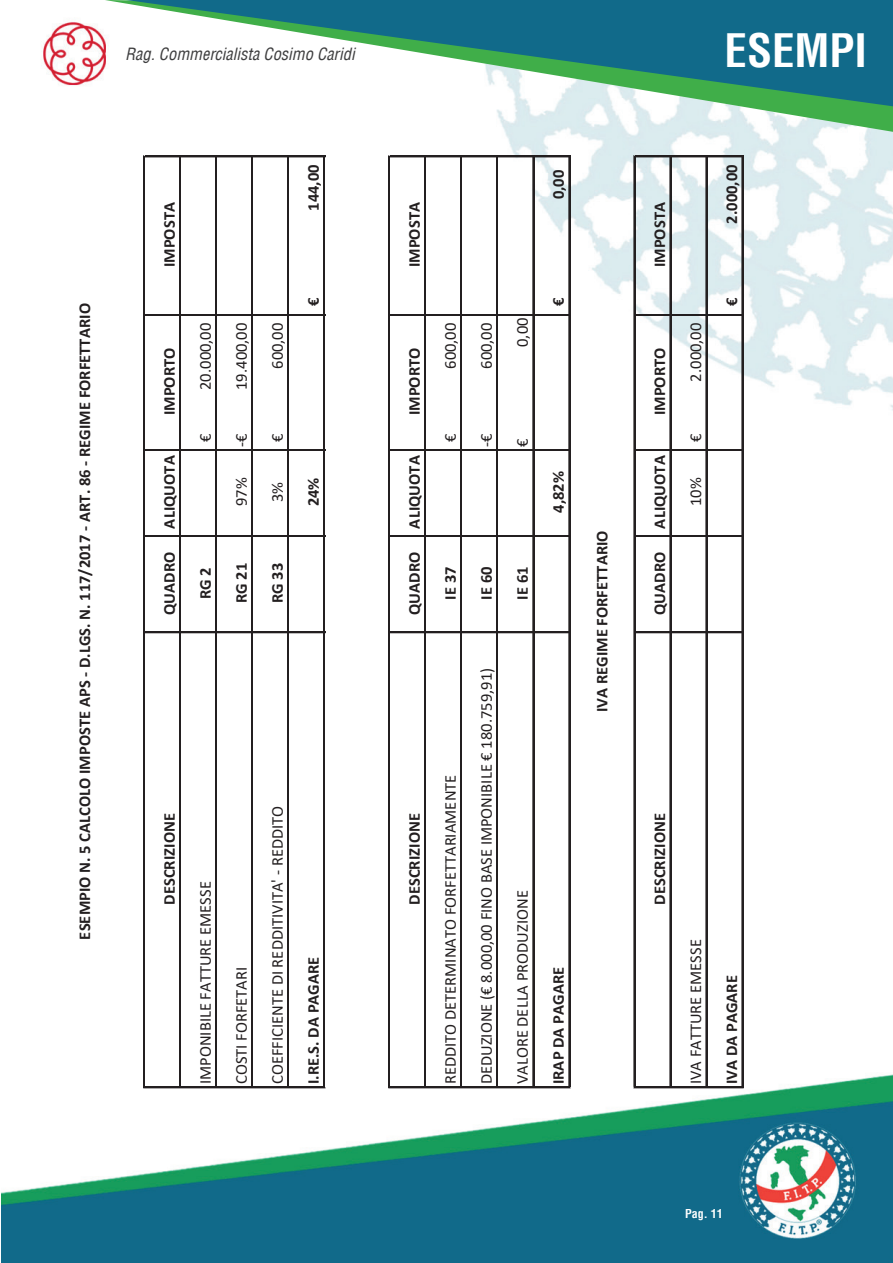
<style>
.page{position:relative;width:893px;height:1263px;background:#fff}
.page>*{position:absolute;margin:0;border:0;box-sizing:border-box;transform-origin:0 0}
.t1{font:700 condensed 45px "Helvetica LT";color:#fff}
.t2{font:700 16.5px "Calibri";color:#231f20}
.t3{font:16.5px "Calibri";color:#231f20}
.t4{font:italic condensed 16.5px "Helvetica LT";color:#3e3e3f}
.t5{font:700 condensed 12px "Helvetica LT";color:#fff}
</style>
<div class="page">
<img style="left:2px;top:22px;width:891px;height:1241px">
<svg style="left:105px;top:0;width:788px;height:132px"></svg>
<svg style="left:126px;top:0;width:767px;height:106px"></svg>
<hr style="left:144px;top:1086px;width:181px;height:2px;background:#231f20">
<hr style="left:145px;top:631px;width:180px;height:2px;background:#231f20">
<hr style="left:145px;top:536px;width:180px;height:1px;background:#231f20">
<hr style="left:145px;top:535px;width:180px;height:1px;background:#231f20">
<hr style="left:145px;top:450px;width:180px;height:1px;background:#231f20">
<hr style="left:145px;top:449px;width:180px;height:1px;background:#231f20">
<hr style="left:145px;top:315px;width:180px;height:1px;background:#231f20">
<hr style="left:145px;top:314px;width:180px;height:1px;background:#231f20">
<hr style="left:145px;top:157px;width:180px;height:1px;background:#231f20">
<hr style="left:145px;top:156px;width:180px;height:1px;background:#231f20">
<hr style="left:389px;top:1086px;width:181px;height:2px;background:#231f20">
<hr style="left:390px;top:631px;width:180px;height:2px;background:#231f20">
<hr style="left:390px;top:536px;width:180px;height:1px;background:#231f20">
<hr style="left:390px;top:535px;width:180px;height:1px;background:#231f20">
<hr style="left:390px;top:450px;width:180px;height:1px;background:#231f20">
<hr style="left:390px;top:449px;width:180px;height:1px;background:#231f20">
<hr style="left:390px;top:315px;width:180px;height:1px;background:#231f20">
<hr style="left:390px;top:314px;width:180px;height:1px;background:#231f20">
<hr style="left:390px;top:157px;width:180px;height:1px;background:#231f20">
<hr style="left:390px;top:156px;width:180px;height:1px;background:#231f20">
<hr style="left:634px;top:1086px;width:109px;height:2px;background:#231f20">
<hr style="left:635px;top:631px;width:108px;height:2px;background:#231f20">
<hr style="left:635px;top:536px;width:108px;height:1px;background:#231f20">
<hr style="left:635px;top:535px;width:108px;height:1px;background:#231f20">
<hr style="left:635px;top:450px;width:108px;height:1px;background:#231f20">
<hr style="left:635px;top:449px;width:108px;height:1px;background:#231f20">
<hr style="left:635px;top:315px;width:108px;height:1px;background:#231f20">
<hr style="left:635px;top:314px;width:108px;height:1px;background:#231f20">
<hr style="left:635px;top:157px;width:108px;height:1px;background:#231f20">
<hr style="left:635px;top:156px;width:108px;height:1px;background:#231f20">
<hr style="left:143px;top:156px;width:1px;height:930px;background:#231f20">
<hr style="left:144px;top:156px;width:1px;height:930px;background:#231f20">
<hr style="left:179px;top:156px;width:1px;height:930px;background:#231f20">
<hr style="left:180px;top:156px;width:1px;height:930px;background:#231f20">
<hr style="left:215px;top:156px;width:1px;height:930px;background:#231f20">
<hr style="left:216px;top:156px;width:1px;height:930px;background:#231f20">
<hr style="left:251px;top:156px;width:1px;height:930px;background:#231f20">
<hr style="left:252px;top:156px;width:1px;height:930px;background:#231f20">
<hr style="left:287px;top:156px;width:1px;height:930px;background:#231f20">
<hr style="left:288px;top:156px;width:1px;height:930px;background:#231f20">
<hr style="left:323px;top:156px;width:1px;height:930px;background:#231f20">
<hr style="left:324px;top:156px;width:1px;height:930px;background:#231f20">
<hr style="left:389px;top:156px;width:1px;height:930px;background:#231f20">
<hr style="left:425px;top:156px;width:1px;height:930px;background:#231f20">
<hr style="left:461px;top:156px;width:1px;height:930px;background:#231f20">
<hr style="left:497px;top:156px;width:1px;height:930px;background:#231f20">
<hr style="left:533px;top:156px;width:1px;height:930px;background:#231f20">
<hr style="left:569px;top:156px;width:1px;height:930px;background:#231f20">
<hr style="left:634px;top:156px;width:1px;height:930px;background:#231f20">
<hr style="left:670px;top:156px;width:1px;height:930px;background:#231f20">
<hr style="left:706px;top:156px;width:1px;height:930px;background:#231f20">
<hr style="left:742px;top:156px;width:1px;height:930px;background:#231f20">
<p class="t4" style="left:125px;top:44px;width:231px">Rag. Commercialista Cosimo Caridi</p>
<p class="t2" style="left:73px;top:939px;width:638px;rotate:-90deg">ESEMPIO N. 5 CALCOLO IMPOSTE APS - D.LGS. N. 117/2017 - ART. 86 - REGIME FORFETTARIO</p>
<p class="t2" style="left:158px;top:267px;width:67px;rotate:-90deg">IMPOSTA</p>
<p class="t2" style="left:158px;top:415px;width:69px;rotate:-90deg">IMPORTO</p>
<p class="t2" style="left:158px;top:528px;width:75px;rotate:-90deg">ALIQUOTA</p>
<p class="t2" style="left:158px;top:615px;width:65px;rotate:-90deg">QUADRO</p>
<p class="t2" style="left:302px;top:211px;width:48px;rotate:-90deg">144,00</p>
<p class="t3" style="left:194px;top:390px;width:69px;rotate:-90deg">20.000,00</p>
<p class="t3" style="left:194px;top:442px;width:10px;rotate:-90deg">€</p>
<p class="t3" style="left:230px;top:390px;width:69px;rotate:-90deg">19.400,00</p>
<p class="t3" style="left:266px;top:369px;width:48px;rotate:-90deg">600,00</p>
<p class="t3" style="left:230px;top:447px;width:15px;rotate:-90deg">-€</p>
<p class="t3" style="left:266px;top:442px;width:10px;rotate:-90deg">€</p>
<p class="t3" style="left:230px;top:506px;width:30px;rotate:-90deg">97%</p>
<p class="t3" style="left:266px;top:502px;width:22px;rotate:-90deg">3%</p>
<p class="t2" style="left:302px;top:306px;width:10px;rotate:-90deg">€</p>
<p class="t2" style="left:302px;top:506px;width:30px;rotate:-90deg">24%</p>
<p class="t2" style="left:194px;top:599px;width:33px;rotate:-90deg">RG 2</p>
<p class="t2" style="left:230px;top:603px;width:42px;rotate:-90deg">RG 21</p>
<p class="t2" style="left:266px;top:603px;width:42px;rotate:-90deg">RG 33</p>
<p class="t2" style="left:158px;top:905px;width:93px;rotate:-90deg">DESCRIZIONE</p>
<p class="t3" style="left:194px;top:1084px;width:204px;rotate:-90deg">IMPONIBILE FATTURE EMESSE</p>
<p class="t3" style="left:230px;top:1084px;width:119px;rotate:-90deg">COSTI FORFETARI</p>
<p class="t3" style="left:266px;top:1084px;width:280px;rotate:-90deg">COEFFICIENTE DI REDDITIVITA' - REDDITO</p>
<p class="t2" style="left:302px;top:1084px;width:129px;rotate:-90deg">I.RE.S. DA PAGARE</p>
<p class="t2" style="left:403px;top:267px;width:67px;rotate:-90deg">IMPOSTA</p>
<p class="t2" style="left:403px;top:415px;width:69px;rotate:-90deg">IMPORTO</p>
<p class="t2" style="left:403px;top:528px;width:75px;rotate:-90deg">ALIQUOTA</p>
<p class="t2" style="left:403px;top:615px;width:65px;rotate:-90deg">QUADRO</p>
<p class="t2" style="left:403px;top:905px;width:93px;rotate:-90deg">DESCRIZIONE</p>
<p class="t2" style="left:547px;top:199px;width:31px;rotate:-90deg">0,00</p>
<p class="t3" style="left:439px;top:369px;width:48px;rotate:-90deg">600,00</p>
<p class="t3" style="left:475px;top:369px;width:48px;rotate:-90deg">600,00</p>
<p class="t3" style="left:511px;top:347px;width:31px;rotate:-90deg">0,00</p>
<p class="t2" style="left:547px;top:306px;width:10px;rotate:-90deg">€</p>
<p class="t3" style="left:439px;top:442px;width:10px;rotate:-90deg">€</p>
<p class="t3" style="left:475px;top:447px;width:15px;rotate:-90deg">-€</p>
<p class="t2" style="left:439px;top:600px;width:34px;rotate:-90deg">IE 37</p>
<p class="t2" style="left:475px;top:600px;width:34px;rotate:-90deg">IE 60</p>
<p class="t3" style="left:511px;top:447px;width:10px;rotate:-90deg">€</p>
<p class="t2" style="left:511px;top:600px;width:34px;rotate:-90deg">IE 61</p>
<p class="t2" style="left:547px;top:513px;width:43px;rotate:-90deg">4,82%</p>
<p class="t3" style="left:439px;top:1084px;width:311px;rotate:-90deg">REDDITO DETERMINATO FORFETTARIAMENTE</p>
<p class="t3" style="left:475px;top:1084px;width:418px;rotate:-90deg">DEDUZIONE (€ 8.000,00 FINO BASE IMPONIBILE € 180.759,91)</p>
<p class="t3" style="left:511px;top:1084px;width:196px;rotate:-90deg">VALORE DELLA PRODUZIONE</p>
<p class="t2" style="left:547px;top:1084px;width:119px;rotate:-90deg">IRAP DA PAGARE</p>
<p class="t2" style="left:590px;top:712px;width:183px;rotate:-90deg">IVA REGIME FORFETTARIO</p>
<h1 class="t1" style="left:724px;top:23px;width:144px">ESEMPI</h1>
<p class="t2" style="left:648px;top:267px;width:67px;rotate:-90deg">IMPOSTA</p>
<p class="t2" style="left:648px;top:415px;width:69px;rotate:-90deg">IMPORTO</p>
<p class="t2" style="left:648px;top:528px;width:75px;rotate:-90deg">ALIQUOTA</p>
<p class="t2" style="left:648px;top:615px;width:65px;rotate:-90deg">QUADRO</p>
<p class="t2" style="left:720px;top:224px;width:61px;rotate:-90deg">2.000,00</p>
<p class="t3" style="left:684px;top:382px;width:60px;rotate:-90deg">2.000,00</p>
<p class="t3" style="left:684px;top:442px;width:10px;rotate:-90deg">€</p>
<p class="t3" style="left:684px;top:506px;width:30px;rotate:-90deg">10%</p>
<p class="t2" style="left:720px;top:306px;width:10px;rotate:-90deg">€</p>
<p class="t2" style="left:648px;top:905px;width:93px;rotate:-90deg">DESCRIZIONE</p>
<p class="t3" style="left:684px;top:1084px;width:146px;rotate:-90deg">IVA FATTURE EMESSE</p>
<p class="t2" style="left:720px;top:1084px;width:110px;rotate:-90deg">IVA DA PAGARE</p>
<p class="t5" style="left:685px;top:1206px;width:39px">Pag. 11</p>
</div>
